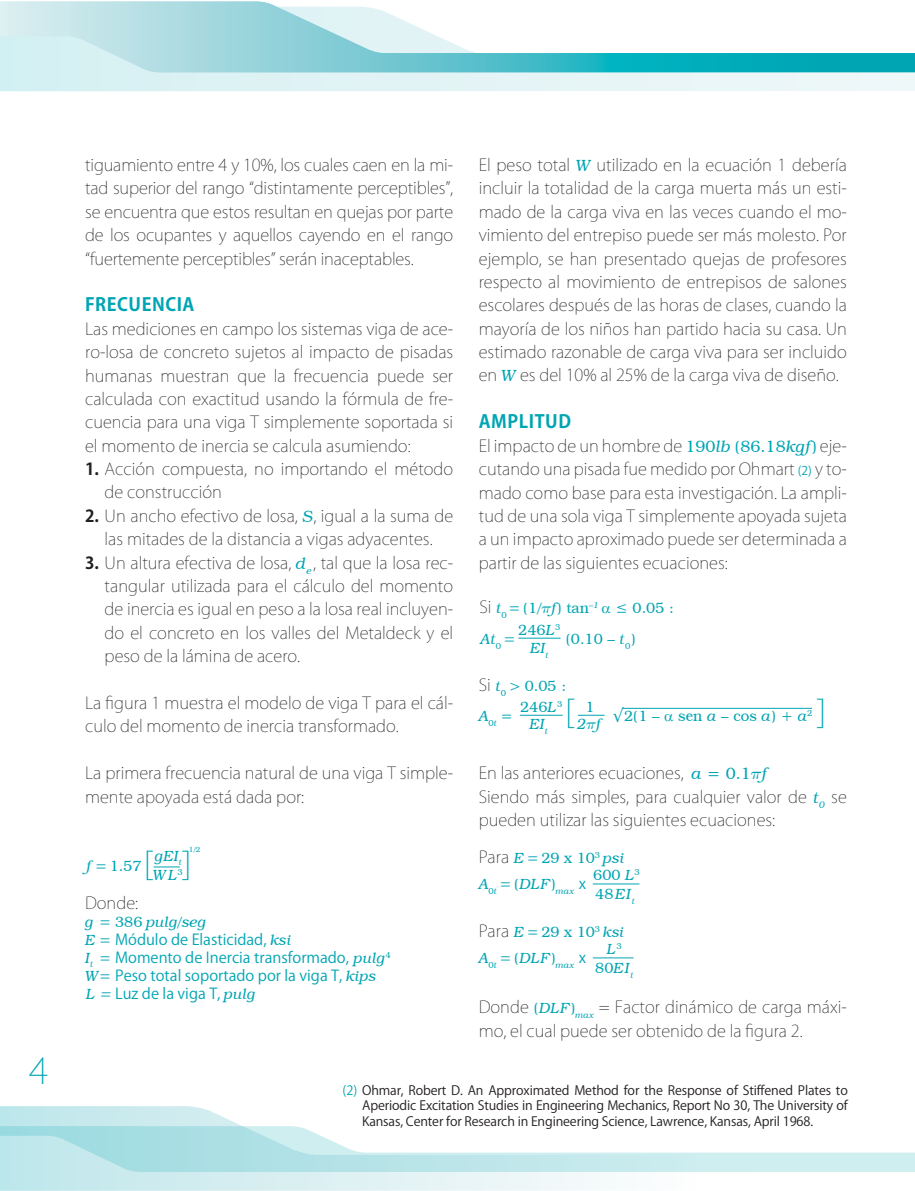
<style>
.page{position:relative;width:915px;height:1191px;background:#fff}
.page>*{position:absolute;margin:0;border:0;box-sizing:border-box;transform-origin:0 0}
.t1{font:200 36px "Koz Go Pro";color:#00a5b3}
.t2{font:200 33px "Koz Go Pro";color:#00a5b3}
.t3{font:700 18px "Koz Go Pro";letter-spacing:.03em;color:#00a5b3}
.t4{font:200 16.5px/23.4px "Koz Go Pro";color:#231f20;text-align:justify}
.t5{font:15px/18px "Koz Go Pro";color:#00a5b3}
.t6{font:300 15px/31.2px "Bookman IT Cby BT";color:#00a5b3}
.t7{font:italic 300 15px/26.5px "Bookman IT Cby BT";color:#00a5b3}
.t8{font:12.75px/15.3px "Koz Go Pro";letter-spacing:-.01em;color:#231f20;text-align:justify}
.t9{font:300 7.5px "Bookman IT Cby BT";color:#00a5b3}
.s1{font-weight:700}
.s2{font-family:"Bookman IT Cby BT";font-weight:300;font-style:italic;color:#00a5b3}
.s3{font-style:italic}
.s4{font-family:"Koz Go Pro";font-weight:400}
.s5{font-family:"Koz Go Pro";font-weight:200;font-size:33px}
.s6{font-family:"Koz Go Pro";font-weight:400;font-style:normal}
.s7{font-style:normal}
.s8{font-family:"Bookman IT Cby BT";font-weight:300;font-style:italic}
.s9{font-family:"Bookman IT Cby BT";font-weight:300;color:#00a5b3}
.s10{font-weight:400;font-size:12px;color:#00a5b3}
.s11{font-family:"Koz Go Pro";font-weight:200;font-size:16.5px;color:#231f20}
.s12{font-size:18px}
.s13{font-family:"Koz Go Pro";font-weight:200;font-style:normal;font-size:16.5px;color:#231f20}
.s14{font-family:"Bookman IT Cby BT";font-weight:300;font-size:15px;color:#00a5b3}
.s15{font-family:"Bookman IT Cby BT";font-weight:300;font-style:italic;font-size:15px;color:#00a5b3}
.s16{color:#00a5b3}
</style>
<div class="page">
<svg style="left:0;top:72px;width:914px;height:19px;background:#dff2f4"></svg>
<svg style="left:0;top:1px;width:914px;height:71px"></svg>
<svg style="left:0;top:1106px;width:915px;height:84px"></svg>
<svg style="left:914px;top:53px;width:1px;height:38px"></svg>
<svg style="left:154px;top:866px;width:26px;height:1px"></svg>
<hr style="left:518px;top:638px;width:42px;height:1px;background:#00a5b3">
<hr style="left:622px;top:708px;width:189px;height:1px;background:#00a5b3">
<hr style="left:519px;top:715px;width:43px;height:1px;background:#00a5b3">
<svg style="left:578px;top:715px;width:26px;height:1px"></svg>
<hr style="left:592px;top:883px;width:47px;height:1px;background:#00a5b3">
<hr style="left:592px;top:957px;width:41px;height:1px;background:#00a5b3">
<h1 class="t1" style="left:29px;top:1046px;width:21px">4</h1>
<p class="t4" style="left:85px;top:153px;width:369px">tiguamiento entre 4 y 10%, los cuales caen en la mi&shy;tad superior del rango “distintamente perceptibles”, se encuentra que estos resultan en quejas por parte de los ocupantes y aquellos cayendo en el rango “fuertemente perceptibles” serán inaceptables.</p>
<p class="t3" style="left:85px;top:293px;width:111px">FRECUENCIA</p>
<p class="t4" style="left:85px;top:317px;width:369px">Las mediciones en campo los sistemas viga de ace&shy;ro-losa de concreto sujetos al impacto de pisadas humanas muestran que la frecuencia puede ser calculada con exactitud usando la fórmula de fre&shy;cuencia para una viga T simplemente soportada si el momento de inercia se calcula asumiendo:</p>
<p class="t4" style="left:105px;top:457px;width:350px;text-indent:-20px"><span class="s1">1.</span> Acción compuesta, no importando el método de construcción</p>
<p class="t4" style="left:85px;top:504px;width:369px;text-align:center"><span class="s1">2.</span> Un ancho efectivo de losa, <span class="s2">S</span>, igual a la suma de las mitades de la distancia a vigas adyacentes.</p>
<p class="t4" style="left:105px;top:551px;width:350px;text-indent:-19px"><span class="s1">3.</span> Un altura efectiva de losa, <span class="s2">d</span><sub>e</sub> , tal que la losa rec&shy;tangular utilizada para el cálculo del momento de inercia es igual en peso a la losa real incluyen&shy;do el concreto en los valles del Metaldeck y el peso de la lámina de acero.</p>
<p class="t4" style="left:85px;top:691px;width:369px">La figura 1 muestra el modelo de viga T para el cál&shy;culo del momento de inercia transformado.</p>
<p class="t4" style="left:85px;top:761px;width:369px">La primera frecuencia natural de una viga T simple&shy;mente apoyada está dada por:</p>
<p class="t9" style="left:189px;top:845px;width:13px">1/2</p>
<p class="t6" style="left:86px;top:850px;width:68px"><span class="s3">f</span> <span class="s4">=</span> 1.57<span class="s5">[</span></p>
<p class="t7" style="left:153px;top:846px;width:32px;line-height:18.9px">gEI<sub>t<br></sub>WL<sup>3</sup></p>
<h2 class="t2" style="left:182px;top:842px;width:11px">]</h2>
<p class="t4" style="left:85px;top:891px;width:54px">Donde:</p>
<p class="t7" style="left:85px;top:909px;width:123px">g <span class="s6">=</span> <span class="s7">386</span> pulg/seg</p>
<p class="t5" style="left:85px;top:931px;width:307px"><span class="s8">E</span> = Módulo de Elasticidad, <span class="s8">ksi<br>I</span><sub>t</sub> = Momento de Inercia transformado, <span class="s8">pulg</span><sup>4<br></sup><span class="s8">W</span>= Peso total soportado por la viga T, <span class="s8">kips </span><span class="s8">L</span> <span class="s3">=</span>Luz de la viga T, <span class="s8">pulg</span></p>
<p class="t4" style="left:478px;top:153px;width:369px">El peso total <span class="s2">W</span> utilizado en la ecuación 1 debería incluir la totalidad de la carga muerta más un esti&shy;mado de la carga viva en las veces cuando el mo&shy;vimiento del entrepiso puede ser más molesto. Por ejemplo, se han presentado quejas de profesores respecto al movimiento de entrepisos de salones escolares después de las horas de clases, cuando la mayoría de los niños han partido hacia su casa. Un estimado razonable de carga viva para ser incluido en <span class="s2">W</span> es del 10% al 25% de la carga viva de diseño.</p>
<p class="t3" style="left:478px;top:410px;width:94px">AMPLITUD</p>
<p class="t4" style="left:478px;top:434px;width:369px">El impacto de un hombre de <span class="s9">190</span><span class="s2">lb</span> <span class="s9">(86.18</span><span class="s2">kgf</span><span class="s9">)</span> eje&shy;cutando una pisada fue medido por Ohmart <span class="s10">(2)</span> y to&shy;mado como base para esta investigación. La ampli&shy;tud de una sola viga T simplemente apoyada sujeta a un impacto aproximado puede ser determinada a partir de las siguientes ecuaciones:</p>
<p class="t6" style="left:479px;top:592px;width:196px"><span class="s11">Si</span> <span class="s3">t</span><sub>0</sub> <span class="s4">=</span> (1<span class="s3">/πf</span>) tan<sup>–1</sup> ≤ 0.05 :<br><span class="s3">At</span><sub>0</sub> <span class="s4">=</span></p>
<p class="t6" style="left:518px;top:614px;width:44px">246<span class="s3">L</span><sup>3</sup></p>
<p class="t6" style="left:565px;top:623px;width:71px">(0.10 – <span class="s3">t</span><sub>0</sub>)</p>
<p class="t7" style="left:530px;top:634px;width:20px">EI<sub>t</sub></p>
<p class="t6" style="left:478px;top:670px;width:89px;line-height:30.2px"><span class="s11">Si</span> <span class="s3">t</span><sub>0</sub> &gt; 0.05 :<br><span class="s3">A</span><sub>0</sub><sub>t</sub> =</p>
<p class="t6" style="left:520px;top:691px;width:44px">246<span class="s3">L</span><sup>3</sup></p>
<h2 class="t2" style="left:564px;top:690px;width:31px">[ <sup>1</sup></h2>
<p class="t6" style="left:612px;top:700px;width:201px"><span class="s12">√</span>2(1 – sen <span class="s3">a</span> – cos <span class="s3">a</span>) + <span class="s3">a</span><sup>2</sup></p>
<h2 class="t2" style="left:816px;top:690px;width:11px">]</h2>
<p class="t7" style="left:529px;top:711px;width:20px">EI<sub>t</sub></p>
<p class="t7" style="left:577px;top:711px;width:26px">2πf</p>
<p class="t4" style="left:478px;top:761px;width:369px;text-align:left">En las anteriores ecuaciones, <span class="s2">a</span> <span class="s9">= 0.1</span><span class="s2">πf<br></span>Siendo más simples, para cualquier valor de <span class="s2">t</span><sub>0</sub> se pueden utilizar las siguientes ecuaciones:</p>
<p class="t7" style="left:478px;top:844px;width:147px"><span class="s13">Para</span> E <span class="s6">=</span> <span class="s7">29 x 10</span><sup>3</sup> psi<br>A<sub>0</sub><sub>t</sub> <span class="s6">=</span> <span class="s7">(</span>DLF<span class="s7">)</span><sub>max</sub> <span class="s6">x</span></p>
<p class="t6" style="left:593px;top:866px;width:48px;line-height:18.5px">600 <span class="s3">L</span><sup>3<br></sup>48<span class="s3">EI</span><sub>t</sub></p>
<p class="t7" style="left:478px;top:918px;width:147px"><span class="s13">Para</span> E <span class="s6">=</span> <span class="s7">29 x 10</span><sup>3</sup> ksi<br>A<sub>0</sub><sub>t</sub> <span class="s6">=</span> <span class="s7">(</span>DLF<span class="s7">)</span><sub>max</sub> <span class="s6">x</span></p>
<p class="t7" style="left:595px;top:939px;width:40px;line-height:18.5px;text-align:center">L<sup>3<br></sup><span class="s7">80</span>EI<sub>t</sub></p>
<p class="t4" style="left:478px;top:995px;width:369px">Donde <span class="s14">(</span><span class="s15">DLF</span><span class="s14">)</span><sub>max</sub> = Factor dinámico de carga máxi&shy;mo, el cual puede ser obtenido de la figura 2.</p>
<p class="t8" style="left:362px;top:1083px;width:487px;text-indent:-19px"><span class="s16">(2)</span> Ohmar, Robert D. An Approximated Method for the Response of Stiffened Plates to Aperiodic Excitation Studies in Engineering Mechanics, Report No 30, The University of Kansas, Center for Research in Engineering Science, Lawrence, Kansas, April 1968.</p>
</div>
